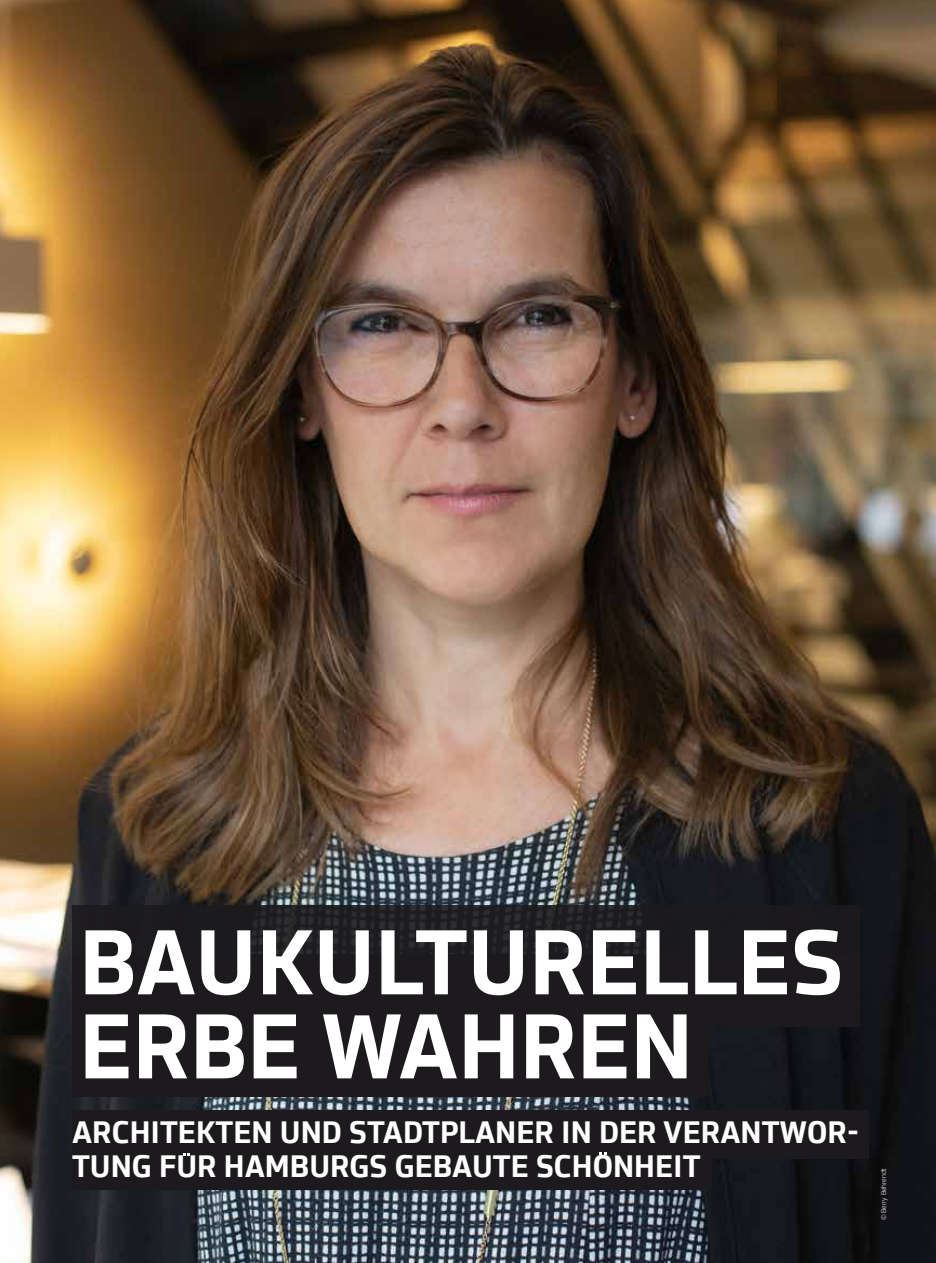
<style>
.page{position:relative;width:936px;height:1263px;background:#fff}
.page>*{position:absolute;margin:0;border:0;box-sizing:border-box;transform-origin:0 0}
.t1{font:700 97.5px/84px "Proof";color:#fff}
.t2{font:700 33px/34.5px "Proof";color:#fff}
.t3{font:300 7.5px "Proof";letter-spacing:-.01em;color:#fff}
</style>
<div class="page">
<img style="left:0;top:0;width:935px;height:1263px">
<div style="left:72px;top:955px;width:787px;height:72px;background:#1c1a1d"></div>
<div style="left:72px;top:991px;width:635px;height:105px;background:#1c1a1d"></div>
<div style="left:72px;top:1110px;width:796px;height:49px;background:#1c1a1d"></div>
<div style="left:72px;top:1141px;width:639px;height:49px;background:#1c1a1d"></div>
<div style="left:72px;top:906px;width:787px;height:49px;background:#1c1a1d"></div>
<svg style="left:599px;top:1152px;width:7px;height:3px"></svg>
<svg style="left:183px;top:1153px;width:7px;height:3px"></svg>
<h1 class="t1" style="left:79px;top:914px;width:766px">BAUKULTURELLES<br>ERBE WAHREN</h1>
<p class="t2" style="left:72px;top:1113px;width:788px">ARCHITEKTEN UND STADTPLANER IN DER VERANTWOR-<br>TUNG FUR HAMBURGS GEBAUTE SCHONHEIT</p>
<p class="t3" style="left:878px;top:1220px;width:54px;rotate:-90deg">© Berry Behrendt</p>
</div>
